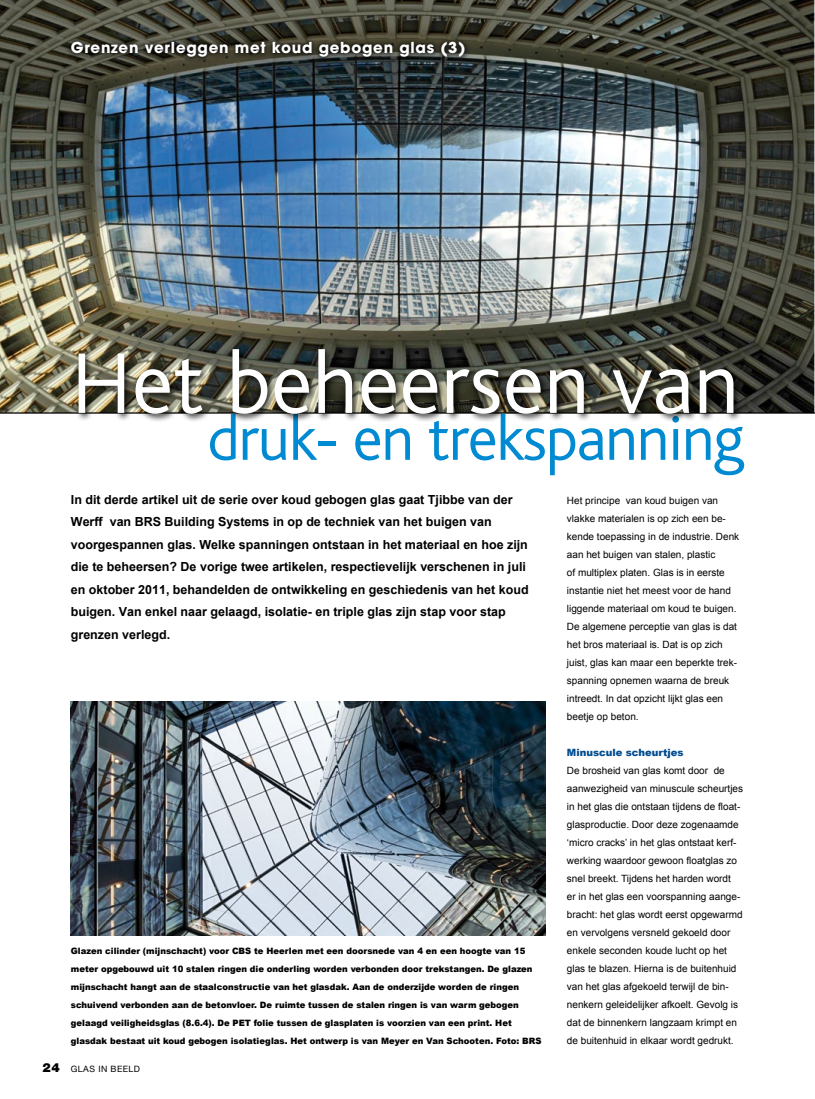
<style>
.page{position:relative;width:815px;height:1099px;background:#fff}
.page>*{position:absolute;margin:0;border:0;box-sizing:border-box;transform-origin:0 0}
.t1{font:300 90px "Bliss";color:#fff}
.t2{font:300 65px "Bliss";letter-spacing:-.02em;color:#008ad2}
.t3{font:700 15px "Avant Garde";letter-spacing:.05em;color:#fff}
.t4{font:700 12.5px/22.5px "Arial";color:#000}
.t5{font:10px/18px "Arial";color:#000}
.t6{font:900 10px "Arial";color:#004c90}
.t7{font:900 8.75px/18px "Arial";color:#000}
.t8{font:8.75px "Helvetica Neue";letter-spacing:.05em;color:#000}
.s1{font-weight:900;font-size:12.5px}
</style>
<div class="page">
<img style="left:0;top:0;width:815px;height:414px">
<svg style="left:65px;top:37px;width:406px;height:26px;background:#333329"></svg>
<hr style="left:0;top:412px;width:815px;height:1px;background:#000">
<div style="left:75px;top:345px;width:667px;height:77px;background:#000;opacity:.75"></div>
<img style="left:71px;top:701px;width:475px;height:234px">
<h3 class="t3" style="left:71px;top:38px;width:396px">Grenzen verleggen met koud gebogen glas (3)</h3>
<h1 class="t1" style="left:71px;top:336px;width:670px">Het beheersen van</h1>
<h2 class="t2" style="left:207px;top:404px;width:538px">druk- en trekspanning</h2>
<p class="t4" style="left:71px;top:488px;width:459px">In dit derde artikel uit de serie over koud gebogen glas gaat Tjibbe van der Werff van BRS Building Systems in op de techniek van het buigen van voorgespannen glas. Welke spanningen ontstaan in het materiaal en hoe zijn die te beheersen? De vorige twee artikelen, respectievelijk verschenen in juli en oktober 2011, behandelden de ontwikkeling en geschiedenis van het koud buigen. Van enkel naar gelaagd, isolatie- en triple glas zijn stap voor stap grenzen verlegd.</p>
<p class="t7" style="left:71px;top:941px;width:472px">Glazen cilinder (mijnschacht) voor CBS te Heerlen met een doorsnede van 4 en een hoogte van 15 meter opgebouwd uit 10 stalen ringen die onderling worden verbonden door trekstangen. De glazen mijnschacht hangt aan de staalconstructie van het glasdak. Aan de onderzijde worden de ringen schuivend verbonden aan de betonvloer. De ruimte tussen de stalen ringen is van warm gebogen gelaagd veiligheidsglas (8.6.4). De PET folie tussen de glasplaten is voorzien van een print. Het glasdak bestaat uit koud gebogen isolatieglas. Het ontwerp is van Meyer en Van Schooten. Foto: BRS</p>
<p class="t8" style="left:43px;top:1063px;width:99px"><span class="s1">24</span> GLAS IN BEELD</p>
<p class="t5" style="left:567px;top:491px;width:174px">Het principe van koud buigen van vlakke materialen is op zich een be&shy;kende toepassing in de industrie. Denk aan het buigen van stalen, plastic<br>of multiplex platen. Glas is in eerste instantie niet het meest voor de hand liggende materiaal om koud te buigen.<br>De algemene perceptie van glas is dat het bros materiaal is. Dat is op zich juist, glas kan maar een beperkte trek&shy;spanning opnemen waarna de breuk intreedt. In dat opzicht lijkt glas een beetje op beton.</p>
<p class="t6" style="left:567px;top:746px;width:118px">Minuscule scheurtjes</p>
<p class="t5" style="left:567px;top:761px;width:178px">De brosheid van glas komt door de aanwezigheid van minuscule scheurtjes in het glas die ontstaan tijdens de float&shy;glasproductie. Door deze zogenaamde ‘micro cracks’ in het glas ontstaat kerf&shy;werking waardoor gewoon floatglas zo snel breekt. Tijdens het harden wordt<br>er in het glas een voorspanning aange&shy;bracht: het glas wordt eerst opgewarmd en vervolgens versneld gekoeld door enkele seconden koude lucht op het glas te blazen. Hierna is de buitenhuid van het glas afgekoeld terwijl de bin&shy;nenkern geleidelijker afkoelt. Gevolg is dat de binnenkern langzaam krimpt en de buitenhuid in elkaar wordt gedrukt.</p>
</div>
